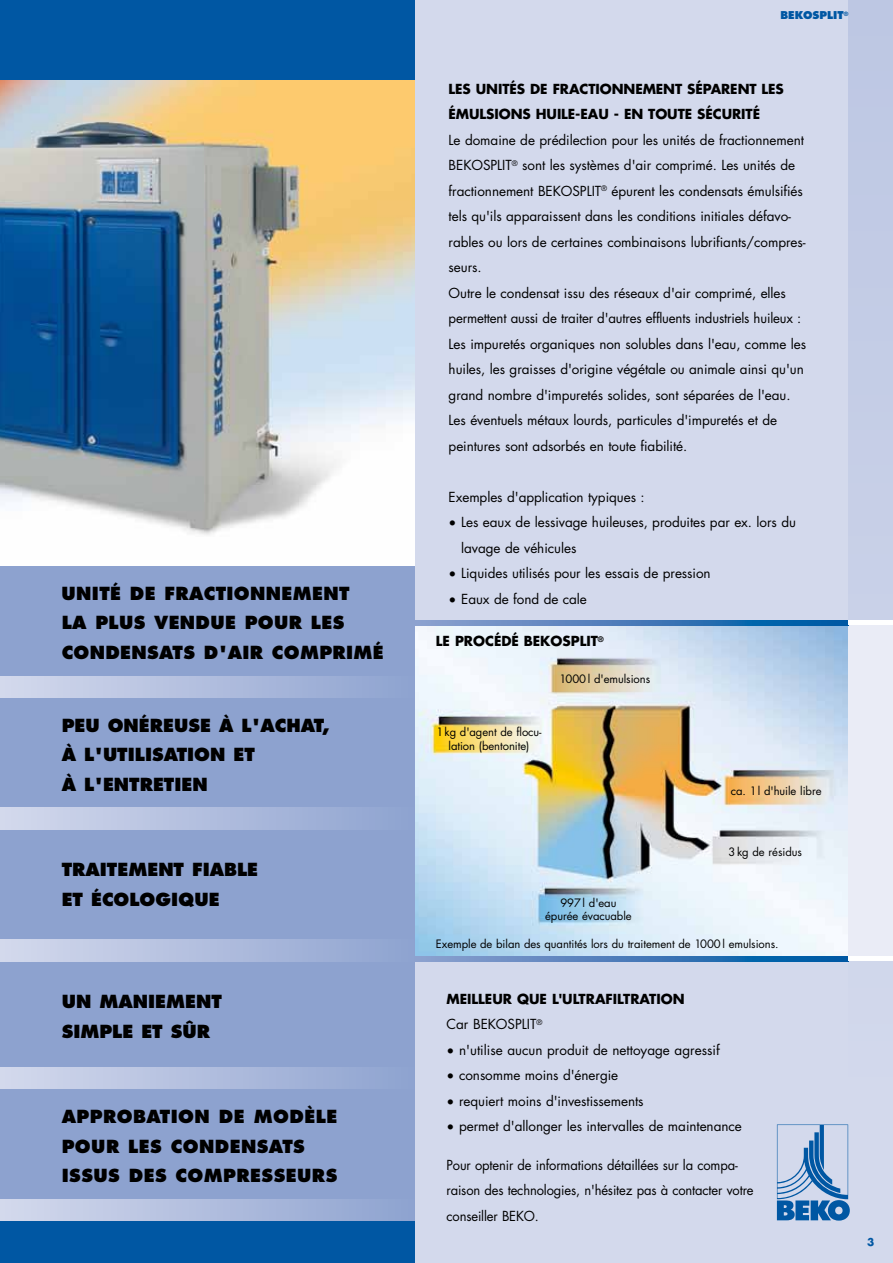
<style>
.page{position:relative;width:893px;height:1263px;background:#d3d9ec}
.page>*{position:absolute;margin:0;border:0;box-sizing:border-box;transform-origin:0 0}
.t1{font:800 17.55px/29.7px "Futura Std";letter-spacing:.02em;color:#000}
.t2{font:800 17.55px/29.7px "Futura Std";color:#000}
.t3{font:13.5px/25.5px "Futura Std";letter-spacing:-.005em;color:#000}
.t4{font:700 13.5px/25.5px "Futura Std";letter-spacing:-.005em;color:#000}
.t5{font:13.5px/25.5px "Futura Std";letter-spacing:-.005em;color:#000;scale:.96 1}
.t6{font:11.25px/13.5px "Futura Std";letter-spacing:-.005em;color:#000;text-align:center}
.t7{font:800 10.5px "Futura Std";color:#0057a3}
.t8{font:700 10.5px "Futura Std";color:#0057a3}
.t9{font:700 7.35px "Futura Std";color:#000}
.t10{font:800 5.7px "Futura Std";color:#0057a3}
.s1{font-weight:400}
</style>
<div class="page">
<img style="left:415px;top:625px;width:433px;height:332px">
<div style="left:848px;top:0;width:45px;height:1115px;background:linear-gradient(to right,#c6cee7,#c6cee7)"></div>
<div style="left:0;top:0;width:415px;height:1263px;background:#8da2cf"></div>
<div style="left:0;top:0;width:415px;height:81px;background:#0057a3"></div>
<div style="left:0;top:1208px;width:415px;height:55px;background:#0057a3"></div>
<img style="left:0;top:81px;width:415px;height:485px">
<svg style="left:777px;top:1124px;width:73px;height:96px"></svg>
<div style="left:0;top:676px;width:415px;height:21px;background:linear-gradient(to right,#d4d9ec,#8ea3d0)"></div>
<div style="left:0;top:808px;width:415px;height:21px;background:linear-gradient(to right,#d4d9ec,#8ea3d0)"></div>
<div style="left:0;top:940px;width:415px;height:21px;background:linear-gradient(to right,#d4d9ec,#8ea3d0)"></div>
<div style="left:0;top:1067px;width:415px;height:22px;background:linear-gradient(to right,#d4d9ec,#8ea3d0)"></div>
<div style="left:0;top:1199px;width:415px;height:21px;background:linear-gradient(to right,#d4d9ec,#8ea3d0)"></div>
<div style="left:848px;top:623px;width:45px;height:336px;background:#eaecf6"></div>
<svg style="left:415px;top:957px;width:433px;height:4px;background:#427ab8"></svg>
<svg style="left:415px;top:621px;width:433px;height:4px;background:#427ab8"></svg>
<hr style="left:848px;top:957px;width:45px;height:4px;background:#fff">
<hr style="left:848px;top:621px;width:45px;height:4px;background:#fff">
<p class="t1" style="left:62px;top:578px;width:324px">UNITÉ DE FRACTIONNEMENT<br>LA PLUS VENDUE POUR LES<br>CONDENSATS D'AIR COMPRIMÉ</p>
<p class="t2" style="left:62px;top:710px;width:270px">PEU ONÉREUSE À L'ACHAT,<br>À L'UTILISATION ET<br>À L'ENTRETIEN</p>
<p class="t2" style="left:62px;top:855px;width:196px">TRAITEMENT FIABLE<br>ET ÉCOLOGIQUE</p>
<p class="t2" style="left:62px;top:986px;width:162px">UN MANIEMENT<br>SIMPLE ET SÛR</p>
<p class="t1" style="left:62px;top:1101px;width:275px">APPROBATION DE MODÈLE<br>POUR LES CONDENSATS<br>ISSUS DES COMPRESSE</p>
<p class="t1" style="left:297px;top:1161px;width:41px">URS</p>
<p class="t7" style="left:780px;top:9px;width:46px">BEKOSPLIT</p>
<p class="t10" style="left:844px;top:10px;width:6px">®</p>
<p class="t4" style="left:449px;top:76px;width:337px">LES UNITÉS DE FRACTIONNEMENT SÉPARENT LES<br>ÉMULSIONS HUILE-EAU - EN TOUTE SÉCURITÉ</p>
<p class="t3" style="left:449px;top:127px;width:359px">Le domaine de prédilection pour les unités de fractionnement BEKOSPLIT<sup>®</sup> sont les systèmes d'air comprimé. Les unités de fractionnement BEKOSPLIT<sup>®</sup> épurent les condensats émulsifiés tels qu'ils apparaissent dans les conditions initiales défavo&shy;rables ou lors de certaines combinaisons lubrifiants/compres&shy;seurs.<br>Outre le condensat issu des réseaux d'air comprimé, elles permettent aussi de traiter d'autres effluents industriels huileux :<br>Les impuretés organiques non solubles dans l'eau, comme les huiles, les graisses d'origine végétale ou animale ainsi qu'un grand nombre d'impuretés solides, sont séparées de l'eau.<br>Les éventuels métaux lourds, particules d'impuretés et de peintures sont adsorbés en toute fiabilité.</p>
<p class="t3" style="left:449px;top:484px;width:198px">Exemples d'application typiques :</p>
<p class="t3" style="left:461px;top:510px;width:336px;text-indent:-13px">• Les eaux de lessivage huileuses, produites par ex. lors du lavage de véhicules</p>
<p class="t3" style="left:449px;top:561px;width:264px">• Liquides utilisés pour les essais de pression</p>
<p class="t3" style="left:449px;top:586px;width:140px">• Eaux de fond de cale</p>
<p class="t4" style="left:436px;top:628px;width:124px">LE PROCÉDÉ BEKOSPLIT</p>
<p class="t9" style="left:598px;top:634px;width:7px">®</p>
<p class="t6" style="left:436px;top:725px;width:107px">1kg d'agent de flocu&shy;lation (bentonite)</p>
<p class="t6" style="left:559px;top:672px;width:92px">1000l d'emulsions</p>
<p class="t6" style="left:545px;top:896px;width:88px">997l d'eau épurée évacuable</p>
<p class="t6" style="left:731px;top:784px;width:92px">ca. 1l d'huile libre</p>
<p class="t6" style="left:728px;top:845px;width:75px">3kg de résidus</p>
<p class="t6" style="left:436px;top:938px;width:344px">Exemple de bilan des quantités lors du traitement de 1000l emulsions.</p>
<p class="t4" style="left:446px;top:986px;width:240px">MEILLEUR QUE L'ULTRAFILTRATION<br><span class="s1">Car BEKOSPLIT</span><sup>®</sup></p>
<p class="t3" style="left:446px;top:1037px;width:275px">• n'utilise aucun produit de nettoyage agressif</p>
<p class="t3" style="left:446px;top:1063px;width:173px">• consomme moins d'énergie</p>
<p class="t3" style="left:446px;top:1088px;width:199px">• requiert moins d'investissements</p>
<p class="t3" style="left:446px;top:1114px;width:297px">• permet d'allonger les intervalles de maintenance</p>
<p class="t5" style="left:446px;top:1152px;width:321px">Pour optenir de informations détaillées sur la compa&shy;raison des technologies, n'hésitez pas à contacter votre conseiller BEKO.</p>
<p class="t8" style="left:867px;top:1235px;width:9px">3</p>
</div>
